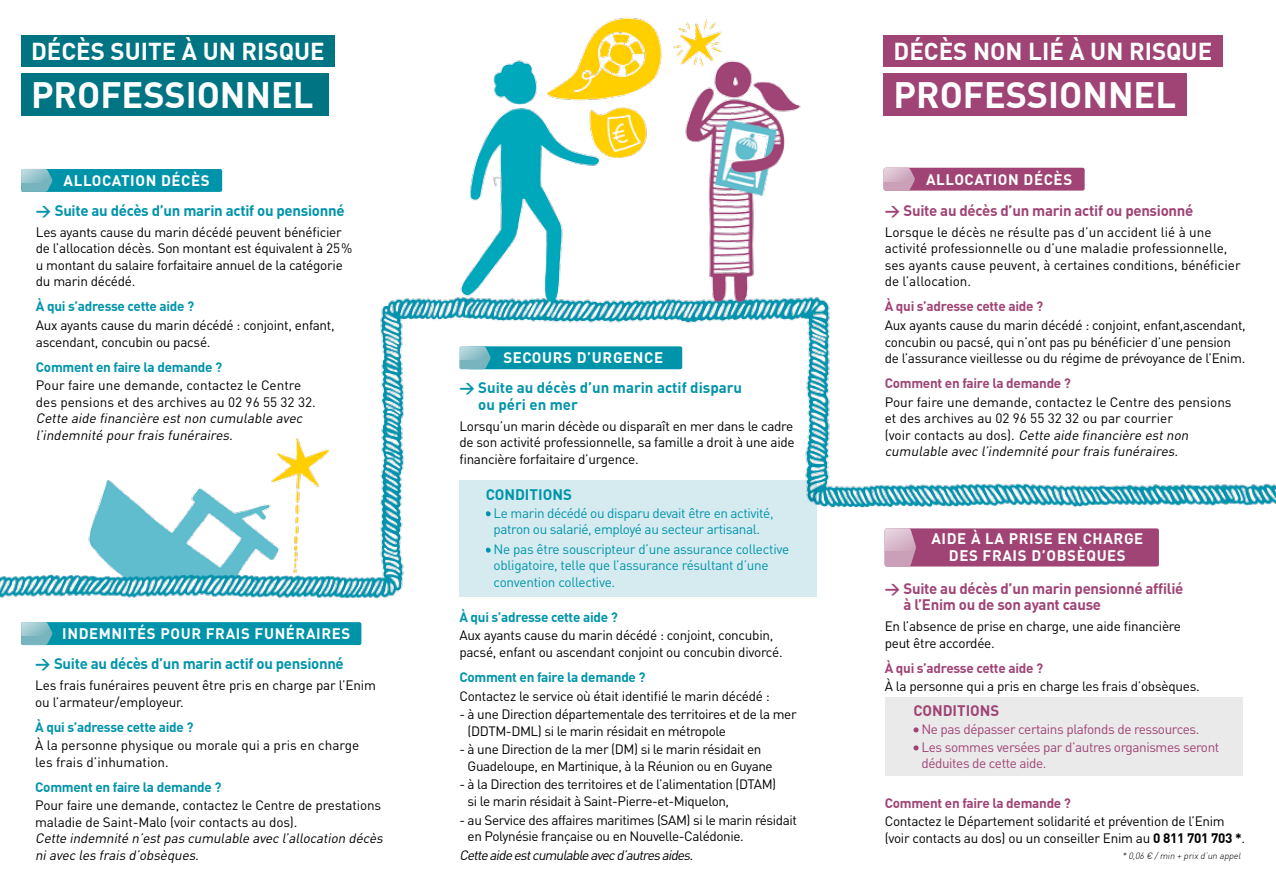
<style>
.page{position:relative;width:1276px;height:893px;background:#fff}
.page>*{position:absolute;margin:0;border:0;box-sizing:border-box;transform-origin:0 0}
.t1{font:700 36px "DIN Pro";color:#fff}
.t2{font:700 24px "DIN Pro";color:#fff}
.t3{font:700 15px/16.5px "DIN Pro";letter-spacing:.04em;color:#fff;text-align:center}
.t4{font:700 15px/16.5px "DIN Pro";letter-spacing:-.02em;color:#9f4475}
.t5{font:700 15px "DIN Pro";letter-spacing:-.02em;color:#0094aa}
.t6{font:700 15px/16.5px "DIN Pro";color:#0094aa}
.t7{font:700 15px "DIN Pro";color:#9f4475}
.t8{font:13.5px/16.5px "DIN";letter-spacing:-.02em;color:#000}
.t9{font:13.5px/16.5px "DIN";color:#000}
.t10{font:13.5px/16.2px "DIN";letter-spacing:-.03em;color:#0094aa}
.t11{font:italic 13.5px/16.5px "DIN";color:#000}
.t12{font:700 13.5px "DIN Pro";letter-spacing:-.02em;color:#0094aa}
.t13{font:13.5px/18px "DIN";letter-spacing:-.03em;color:#9f4475}
.t14{font:700 13.5px "DIN Pro";letter-spacing:-.02em;color:#9f4475}
.t15{font:italic 300 9px "DIN Pro";color:#000}
.s1{font-style:italic}
.s2{font-family:"DIN Pro";font-weight:700}
</style>
<div class="page">
<img style="left:0;top:17px;width:1276px;height:759px">
<div style="left:884px;top:528px;width:275px;height:38px;background:#9f4475;border-radius:2px"></div>
<svg style="left:884px;top:551px;width:32px;height:16px"></svg>
<svg style="left:884px;top:528px;width:32px;height:23px"></svg>
<div style="left:883px;top:168px;width:201px;height:23px;background:#9f4475;border-radius:2px"></div>
<svg style="left:883px;top:181px;width:32px;height:10px"></svg>
<svg style="left:883px;top:168px;width:32px;height:13px"></svg>
<div style="left:21px;top:169px;width:201px;height:23px;background:#0094aa;border-radius:2px"></div>
<div style="left:21px;top:622px;width:340px;height:23px;background:#0094aa;border-radius:2px"></div>
<div style="left:468px;top:346px;width:214px;height:23px;background:#0094aa;border-radius:2px"></div>
<svg style="left:21px;top:183px;width:32px;height:9px"></svg>
<svg style="left:21px;top:169px;width:32px;height:14px"></svg>
<svg style="left:21px;top:636px;width:31px;height:9px"></svg>
<svg style="left:21px;top:622px;width:32px;height:14px"></svg>
<svg style="left:459px;top:360px;width:31px;height:9px"></svg>
<svg style="left:459px;top:346px;width:32px;height:14px"></svg>
<div style="left:459px;top:481px;width:357px;height:116px;background:#d5ebf0"></div>
<svg style="left:486px;top:511px;width:5px;height:6px"></svg>
<svg style="left:486px;top:548px;width:5px;height:5px"></svg>
<div style="left:884px;top:697px;width:358px;height:78px;background:#eaeaea"></div>
<svg style="left:913px;top:727px;width:5px;height:5px"></svg>
<svg style="left:913px;top:745px;width:5px;height:5px"></svg>
<div style="left:883px;top:74px;width:303px;height:42px;background:#9f4475"></div>
<div style="left:21px;top:74px;width:308px;height:42px;background:#007482"></div>
<div style="left:883px;top:35px;width:339px;height:32px;background:#9f4475"></div>
<div style="left:21px;top:35px;width:313px;height:32px;background:#007482"></div>
<h2 class="t2" style="left:31px;top:35px;width:295px">DÉCÈS SUITE À UN RISQUE</h2>
<h1 class="t1" style="left:31px;top:71px;width:284px">PROFESSIONNEL</h1>
<p class="t3" style="left:64px;top:172px;width:148px">ALLOCATION DÉCÈS</p>
<p class="t5" style="left:36px;top:201px;width:310px">→ Suite au décès d’un marin actif ou pensionné</p>
<p class="t8" style="left:36px;top:223px;width:318px">Les ayants cause du marin décédé peuvent bénéficier de l’allocation décès. Son montant est équivalent à 25% u montant du salaire forfaitaire annuel de la catégorie du marin décédé.</p>
<p class="t12" style="left:36px;top:298px;width:160px">À qui s’adresse cette aide ?</p>
<p class="t8" style="left:36px;top:317px;width:300px">Aux ayants cause du marin décédé : conjoint, enfant, ascendant, concubin ou pacsé.</p>
<p class="t12" style="left:36px;top:358px;width:188px">Comment en faire la demande ?</p>
<p class="t9" style="left:36px;top:377px;width:281px">Pour faire une demande, contactez le Centre des pensions et des archives au 02 96 55 32 32.</p>
<p class="t11" style="left:36px;top:410px;width:271px">Cette aide financière estnon cumulable avec l’indemnité pour frais funéraires.</p>
<p class="t3" style="left:62px;top:625px;width:290px">INDEMNITÉS POUR FRAIS FUNÉRAIRES</p>
<p class="t5" style="left:35px;top:654px;width:310px">→ Suite au décès d’un marin actif ou pensionné</p>
<p class="t8" style="left:35px;top:677px;width:342px">Les frais funéraires peuvent être pris en charge par l’Enim ou l’armateur/employeur.</p>
<p class="t12" style="left:35px;top:718px;width:160px">À qui s’adresse cette aide ?</p>
<p class="t9" style="left:35px;top:737px;width:326px">À la personne physique ou morale qui a pris en charge les frais d’inhumation.</p>
<p class="t12" style="left:35px;top:778px;width:188px">Comment en faire la demande ?</p>
<p class="t8" style="left:35px;top:797px;width:347px">Pour faire une demande, contactez le Centre de prestations maladie de Saint-Malo (voir contacts au dos).</p>
<p class="t11" style="left:35px;top:830px;width:352px">Cette indemnité n’estpas cumulable avec l’allocation décès niavec les frais d’obsèques.</p>
<p class="t3" style="left:503px;top:349px;width:161px">SECOURS D’URGENCE</p>
<p class="t6" style="left:478px;top:379px;width:265px;text-indent:-19px">→ Suite au décès d’un marin actif disparu ou péri en mer</p>
<p class="t8" style="left:459px;top:417px;width:337px;text-align:justify">Lorsqu’un marin décède ou disparaît en mer dans le cadre de son activité professionnelle, sa famille a droit à une aide financière forfaitaire d’urgence.</p>
<p class="t6" style="left:486px;top:486px;width:87px">CONDITIONS</p>
<p class="t10" style="left:493px;top:505px;width:282px">Le marin décédé ou disparu devait être en activité, patron ou salarié, employé au secteur artisanal.</p>
<p class="t10" style="left:493px;top:541px;width:297px">Ne pas être souscripteur d’une assurance collective obligatoire, telle que l’assurance résultant d’une convention collective.</p>
<p class="t12" style="left:459px;top:608px;width:160px">À qui s’adresse cette aide ?</p>
<p class="t8" style="left:459px;top:627px;width:325px">Aux ayants cause du marin décédé : conjoint, concubin, pacsé, enfant ou ascendant conjoint ou concubin divorcé.</p>
<p class="t12" style="left:459px;top:668px;width:188px">Comment en faire la demande ?</p>
<p class="t8" style="left:459px;top:687px;width:312px">Contactez le service où était identifié le marin décédé :</p>
<p class="t8" style="left:468px;top:706px;width:330px;text-indent:-8px">- à une Direction départementale des territoires et de la mer (DDTM-DML) si le marin résidait en métropole</p>
<p class="t8" style="left:468px;top:741px;width:307px;text-indent:-8px">- à une Direction de la mer (DM) si le marin résidait en<br>Guadeloupe, en Martinique, à la Réunion ou en Guyane</p>
<p class="t8" style="left:468px;top:776px;width:310px;text-indent:-8px">- à la Direction des territoires et de l’alimentation (DTAM) si le marin résidait à Saint-Pierre-et-Miquelon,</p>
<p class="t8" style="left:468px;top:811px;width:331px;text-indent:-8px">- au Service des affaires maritimes (SAM) si le marin résidait en Polynésie française ou en Nouvelle-Calédonie.</p>
<p class="t11" style="left:459px;top:846px;width:238px">Cetteaideestcumulableavecd’autresaides.</p>
<h2 class="t2" style="left:893px;top:35px;width:320px">DÉCÈS NON LIÉ À UN RISQUE</h2>
<h1 class="t1" style="left:893px;top:71px;width:284px">PROFESSIONNEL</h1>
<p class="t3" style="left:926px;top:171px;width:148px">ALLOCATION DÉCÈS</p>
<p class="t4" style="left:884px;top:202px;width:310px">→ Suite au décès d’un marin actif ou pensionné</p>
<p class="t9" style="left:884px;top:223px;width:357px">Lorsque le décès ne résulte pas d’un accident lié à une activité professionnelle ou d’une maladie professionnelle, ses ayants cause peuvent, à certaines conditions, bénéficier de l’allocation.</p>
<p class="t14" style="left:884px;top:298px;width:160px">À qui s’adresse cette aide ?</p>
<p class="t8" style="left:884px;top:317px;width:363px">Aux ayants cause du marin décédé : conjoint, enfant,ascendant, concubin ou pacsé, qui n’ont pas pu bénéficier d’une pension de l’assurance vieillesse ou du régime de prévoyance de l’Enim.</p>
<p class="t14" style="left:884px;top:374px;width:188px">Comment en faire la demande ?</p>
<p class="t9" style="left:884px;top:393px;width:348px">Pour faire une demande, contactez le Centre des pensions et des archives au 02 96 55 32 32 ou par courrier<br>(vo i r co n ta cts a u d o s ) . <span class="s1">Cette aide financière estnon cumulable avec l’indemnité pour frais funéraires.</span></p>
<p class="t3" style="left:931px;top:530px;width:213px">AIDE À LA PRISE EN CHARGE<br>DES FRAIS D’OBSÈQUES</p>
<p class="t4" style="left:903px;top:580px;width:281px;text-indent:-19px">→ Suite au décès d’un marin pensionné affilié à l’Enim ou de son ayant cause</p>
<p class="t8" style="left:884px;top:618px;width:298px">En l’absence de prise en charge, une aide financière peut être accordée.</p>
<p class="t14" style="left:884px;top:659px;width:160px">À qui s’adresse cette aide ?</p>
<p class="t8" style="left:884px;top:678px;width:316px">À la personne qui a pris en charge les frais d’obsèques.</p>
<p class="t7" style="left:913px;top:701px;width:87px">CONDITIONS</p>
<p class="t13" style="left:921px;top:720px;width:299px">Ne pas dépasser certains plafonds de ressources.<br>Les sommes versées par d’autres organismes seront</p>
<p class="t13" style="left:921px;top:754px;width:127px">déduites de cette aide.</p>
<p class="t14" style="left:884px;top:794px;width:188px">Comment en faire la demande ?</p>
<p class="t8" style="left:884px;top:813px;width:362px">Contactez le Département solidarité et prévention de l’Enim (voir contacts au dos) ou un conseiller Enim au <span class="s2">0 811 701 703 *</span>.</p>
<p class="t15" style="left:1122px;top:850px;width:122px">* 0,06 € /min + prix d’un appel</p>
</div>
